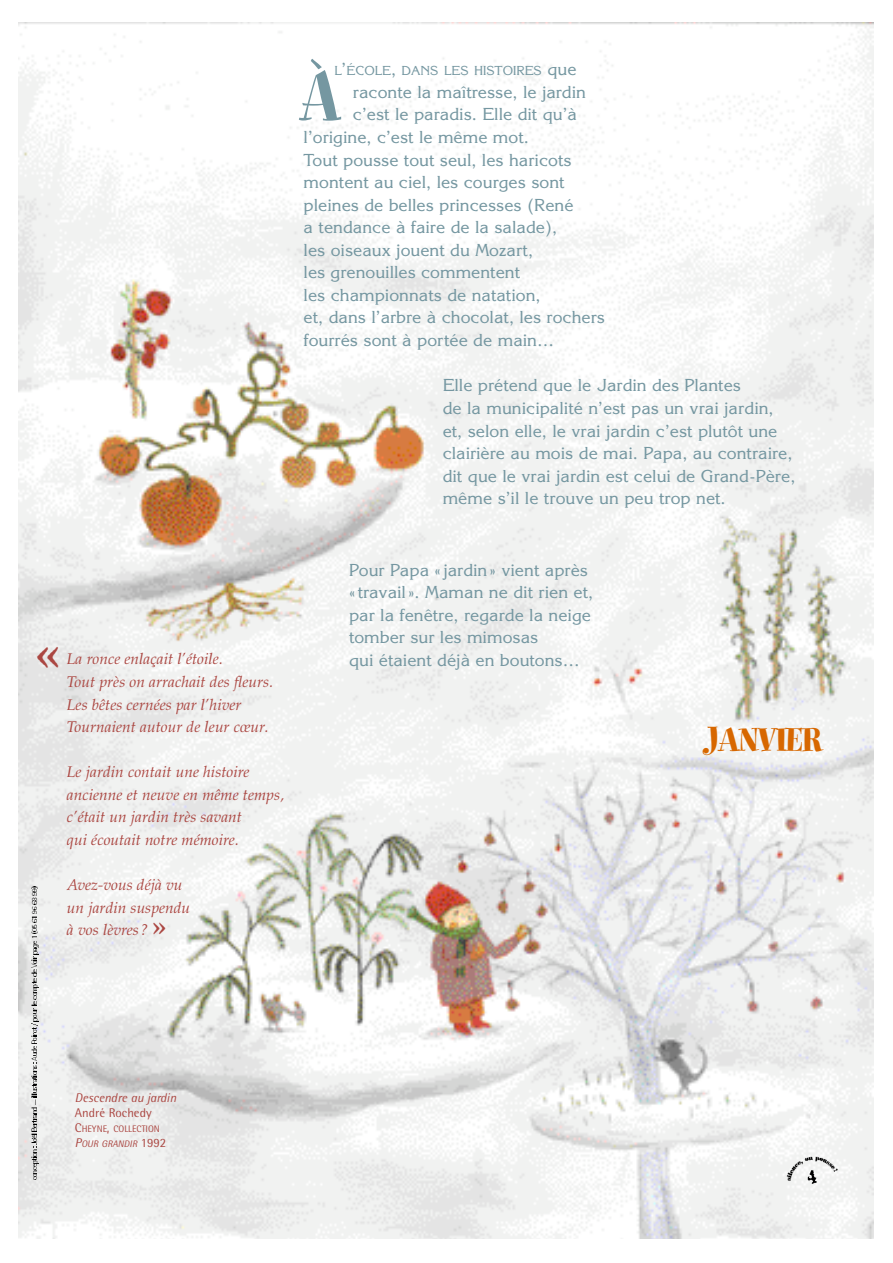
<style>
.page{position:relative;width:893px;height:1263px;background:#fff}
.page>*{position:absolute;margin:0;border:0;box-sizing:border-box;transform-origin:0 0}
.t1{font:77.55px "Spumoni LP";color:#7597a1;scale:.91 1}
.t2{font:45.15px "Attic";color:#ab4742}
.t3{font:36.6px "Spumoni LP";color:#d76700}
.t4{font:25.35px "Attic";color:#ab4742}
.t5{font:16.95px/22.6px "Korinna";color:#7597a1}
.t6{font:italic 15.45px/22.5px "Palatino";color:#ab4742}
.t7{font:12.75px "Korinna";color:#7597a1}
.t8{font:italic 12.75px "Rotis Semi Sans";color:#ab4742}
.t9{font:12.75px "Rotis Semi Sans";color:#ab4742}
.t10{font:9.45px/15.1px "Rotis Semi Sans";color:#ab4742}
.s1{font-size:16.95px}
.s2{font-size:12.75px}
.s3{font-style:italic;font-size:12.75px}
.s4{font-style:italic}
</style>
<div class="page">
<img style="left:18px;top:22px;width:855px;height:1217px">
<img style="left:801px;top:1182px;width:15px;height:2px">
<img style="left:784px;top:1152px;width:53px;height:30px">
<svg style="left:30px;top:887px;width:8px;height:293px"></svg>
<h1 class="t1" style="left:300px;top:46px;width:45px">À</h1>
<p class="t7" style="left:334px;top:64px;width:243px">L<span class="s1">’</span>ÉCOLE<span class="s1">,</span> DANS LES HISTOIRES <span class="s1">que</span></p>
<p class="t5" style="left:353px;top:81px;width:234px">raconte la maîtresse, le jardin</p>
<p class="t5" style="left:353px;top:103px;width:225px">c’est le paradis. Elle dit qu’à</p>
<p class="t5" style="left:303px;top:126px;width:227px">l’origine, c’est le même mot.</p>
<p class="t5" style="left:303px;top:149px;width:269px">Tout pousse tout seul, les haricots</p>
<p class="t5" style="left:303px;top:171px;width:262px">montent au ciel, les courges sont</p>
<p class="t5" style="left:303px;top:194px;width:271px">pleines de belles princesses (René</p>
<p class="t5" style="left:303px;top:216px;width:255px">a tendance à faire de la salade),</p>
<p class="t5" style="left:303px;top:239px;width:231px">les oiseaux jouent du Mozart,</p>
<p class="t5" style="left:303px;top:261px;width:218px">les grenouilles commentent</p>
<p class="t5" style="left:303px;top:284px;width:238px">les championnats de natation,</p>
<p class="t5" style="left:303px;top:306px;width:303px">et, dans l’arbre à chocolat, les rochers</p>
<p class="t5" style="left:303px;top:329px;width:252px">fourrés sont à portée de main…</p>
<p class="t5" style="left:442px;top:374px;width:354px">Elle prétend que le Jardin des Plantes<br>de la municipalité n’est pas un vrai jardin, et, selon elle, le vrai jardin c’est plutôt une clairière au mois de mai. Papa, au contraire, dit que le vrai jardin est celui de Grand-Père, même s’il le trouve un peu trop net.</p>
<h2 class="t2" style="left:34px;top:633px;width:28px">«</h2>
<p class="t6" style="left:67px;top:650px;width:208px">La ronce enlaçait l’étoile.<br>Tout près on arrachait des fleurs.<br>Les bêtes cernées par l’hiver<br>Tournaient autour de leur cœur.</p>
<p class="t6" style="left:67px;top:763px;width:218px">Le jardin contait une histoire ancienne et neuve en même temps, c’était un jardin très savant<br>qui écoutait notre mémoire.</p>
<p class="t6" style="left:67px;top:875px;width:125px">Avez-vous déjà vu un jardin suspendu à vos lèvres ?</p>
<h3 class="t4" style="left:152px;top:915px;width:16px">»</h3>
<p class="t5" style="left:349px;top:559px;width:246px">Pour Papa « jardin » vient après «travail». Maman ne dit rien et, par la fenêtre, regarde la neige tomber sur les mimosas<br>qui étaient déjà en boutons…</p>
<h3 class="t3" style="left:702px;top:716px;width:121px">JANVIER</h3>
<p class="t8" style="left:75px;top:1093px;width:103px">Descendre au jardin</p>
<p class="t9" style="left:75px;top:1108px;width:78px">André Rochedy</p>
<p class="t10" style="left:75px;top:1122px;width:93px"><span class="s2">C</span>HEYNE<span class="s2">,</span> COLLECTION<br><span class="s3">P</span><span class="s4">OUR GRANDIR</span> <span class="s2">1992</span></p>
</div>
